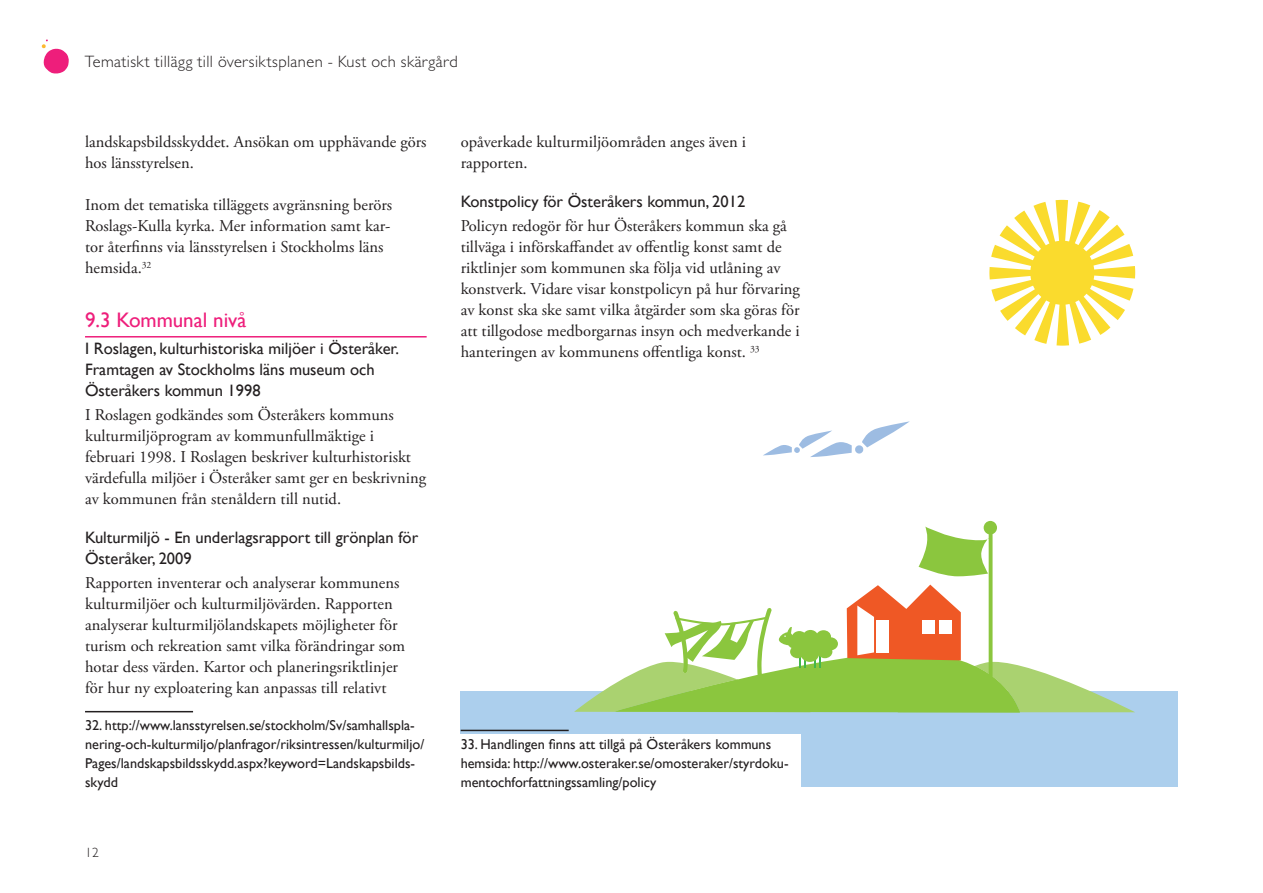
<style>
.page{position:relative;width:1263px;height:893px;background:#fff}
.page>*{position:absolute;margin:0;border:0;box-sizing:border-box;transform-origin:0 0}
.Rubrik_2_Linje_rosa{font:21px "Gill Sans";color:#ee1e7b}
.Bröd{font:16.5px/21px "Adobe Garamond Pro";color:#231f20}
.Rubrik_4{font:16.5px/21px "Gill Sans";color:#231f20}
.t1{font:300 16.5px "Gill Sans MT Pro";letter-spacing:.025em;color:#231f20}
.Faktatext{font:14.25px/18.8px "Gill Sans";color:#231f20}
.t2{font:300 13.5px "Gill Sans MT Pro";color:#231f20}
</style>
<div class="page">
<svg style="left:42px;top:39px;width:27px;height:35px"></svg>
<div style="left:461px;top:691px;width:376px;height:42px;background:#accfed"></div>
<div style="left:801px;top:691px;width:377px;height:96px;background:#accfed"></div>
<hr style="left:85px;top:336px;width:342px;height:2px;background:#ee1e7b">
<hr style="left:85px;top:711px;width:108px;height:1px;background:#231f20">
<hr style="left:461px;top:730px;width:108px;height:1px;background:#231f20">
<svg style="left:574px;top:521px;width:561px;height:192px"></svg>
<svg style="left:763px;top:421px;width:147px;height:36px"></svg>
<svg style="left:989px;top:200px;width:146px;height:146px"></svg>
<p class="t1" style="left:85px;top:51px;width:374px">Tematiskt tillägg till översiktsplanen - Kust och skärgård</p>
<p class="Bröd" style="left:85px;top:132px;width:343px">landskapsbildsskyddet. Ansökan om upphävande görs hos länsstyrelsen.</p>
<p class="Bröd" style="left:85px;top:195px;width:309px">Inom det tematiska tilläggets avgränsning berörs Roslags-Kulla kyrka. Mer information samt kar&shy;tor återfinns via länsstyrelsen i Stockholms läns hemsida.<sup>32</sup></p>
<p class="Rubrik_2_Linje_rosa" style="left:85px;top:308px;width:163px">9.3 Kommunal nivå</p>
<p class="Rubrik_4" style="left:85px;top:338px;width:316px">I Roslagen, kulturhistoriska miljöer i Österåker.<br>Framtagen av Stockholms läns museum och<br>Österåkers kommun 1998</p>
<p class="Bröd" style="left:85px;top:405px;width:343px">I Roslagen godkändes som Österåkers kommuns kulturmiljöprogram av kommunfullmäktige i februari 1998. I Roslagen beskriver kulturhistoriskt värdefulla miljöer i Österåker samt ger en beskrivning av kommunen från stenåldern till nutid.</p>
<p class="Rubrik_4" style="left:85px;top:527px;width:335px">Kulturmiljö - En underlagsrapport till grönplan för<br>Österåker, 2009</p>
<p class="Bröd" style="left:85px;top:573px;width:322px">Rapporten inventerar och analyserar kommunens kulturmiljöer och kulturmiljövärden. Rapporten analyserar kulturmiljölandskapets möjligheter för turism och rekreation samt vilka förändringar som hotar dess värden. Kartor och planeringsriktlinjer för hur ny exploatering kan anpassas till relativt</p>
<p class="Faktatext" style="left:85px;top:716px;width:341px">32. http://www.lansstyrelsen.se/stockholm/Sv/samhallspla&shy;nering-och-kulturmiljo/planfragor/riksintressen/kulturmiljo/ Pages/landskapsbildsskydd.aspx?keyword=Landskapsbilds&shy;skydd</p>
<p class="t2" style="left:85px;top:844px;width:15px">12</p>
<p class="Bröd" style="left:461px;top:132px;width:287px">opåverkade kulturmiljöområden anges även i rapporten.</p>
<p class="Rubrik_4" style="left:461px;top:191px;width:286px">Konstpolicy för Österåkers kommun, 2012</p>
<p class="Bröd" style="left:461px;top:216px;width:341px">Policyn redogör för hur Österåkers kommun ska gå tillväga i införskaffandet av offentlig konst samt de riktlinjer som kommunen ska följa vid utlåning av konstverk. Vidare visar konstpolicyn på hur förvaring av konst ska ske samt vilka åtgärder som ska göras för att tillgodose medborgarnas insyn och medverkande i hanteringen av kommunens offentliga konst. <sup>33</sup></p>
<p class="Faktatext" style="left:461px;top:735px;width:329px">33. Handlingen finns att tillgå på Österåkers kommuns hemsida: http://www.osteraker.se/omosteraker/styrdoku&shy;mentochforfattningssamling/policy</p>
</div>
